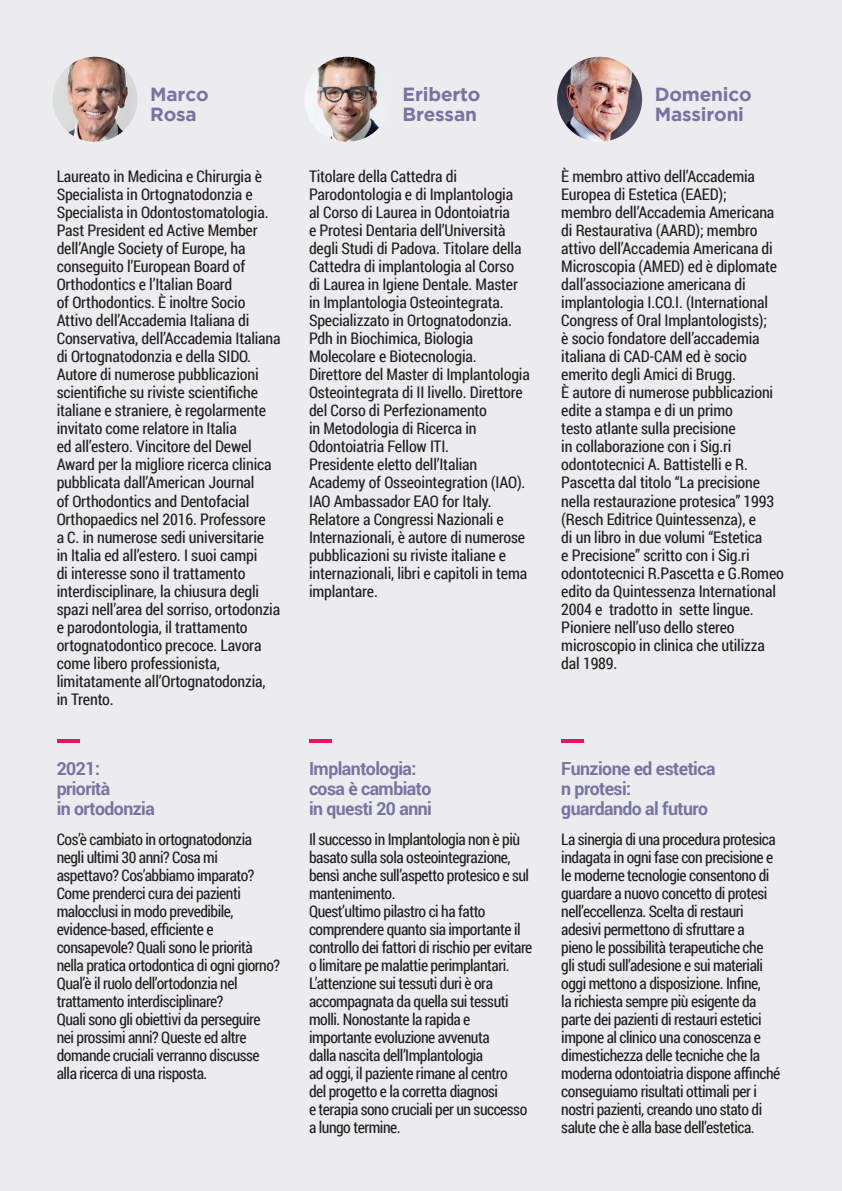
<style>
.page{position:relative;width:842px;height:1191px;background:#ececee}
.page>*{position:absolute;margin:0;border:0;box-sizing:border-box;transform-origin:0 0}
.t1{font:700 19px/19px "Gotham";letter-spacing:-.01em;color:#7773a3}
.t2{font:700 18px "Roboto";letter-spacing:-.03em;color:#7773a3}
.t3{font:16px/18px "Roboto Condensed";letter-spacing:-.01em;color:#231f20}
.t4{font:16px/18px "Roboto Condensed";letter-spacing:-.03em;color:#231f20}
</style>
<div class="page">
<img style="left:557px;top:57px;width:85px;height:85px;border-radius:43px">
<hr style="left:561px;top:739px;width:23px;height:4px;background:#ec1163">
<img style="left:305px;top:57px;width:85px;height:85px;border-radius:43px">
<hr style="left:309px;top:739px;width:23px;height:4px;background:#ec1163">
<img style="left:52px;top:57px;width:85px;height:85px;border-radius:43px">
<hr style="left:57px;top:739px;width:22px;height:4px;background:#ec1163">
<p class="t1" style="left:150px;top:85px;width:60px">Marco</p>
<p class="t1" style="left:150px;top:104px;width:48px">Rosa</p>
<p class="t3" style="left:57px;top:167px;width:225px">Laureato in Medicina e Chirurgia è Specialista in Ortognatodonzia e Specialista in Odontostomatologia.<br>Past President ed Active Member dell’Angle Society of Europe, ha conseguito l’European Board of Orthodontics e l’Italian Board<br>of Orthodontics. È inoltre Socio Attivo dell’Accademia Italiana di Conservativa, dell’Accademia Italiana di Ortognatodonzia e della SIDO.<br>Autore di numerose pubblicazioni scientifiche su riviste scientifiche italiane e straniere, è regolarmente invitato come relatore in Italia<br>ed all’estero. Vincitore del Dewel Award per la migliore ricerca clinica pubblicata dall’American Journal<br>of Orthodontics and Dentofacial Orthopaedics nel 2016. Professore<br>a C. in numerose sedi universitarie<br>in Italia ed all’estero. I suoi campi<br>di interesse sono il trattamento interdisciplinare, la chiusura degli spazi nell’area del sorriso, ortodonzia e parodontologia, il trattamento ortognatodontico precoce. Lavora come libero professionista, limitatamente all’Ortognatodonzia, in Trento.</p>
<p class="t2" style="left:57px;top:755px;width:45px">2021:</p>
<p class="t2" style="left:57px;top:775px;width:55px">priorità</p>
<p class="t2" style="left:57px;top:795px;width:100px">in ortodonzia</p>
<p class="t4" style="left:57px;top:829px;width:199px">Cos’è cambiato in ortognatodonzia negli ultimi 30 anni? Cosa mi aspettavo? Cos’abbiamo imparato?</p>
<p class="t4" style="left:57px;top:883px;width:225px">Come prenderci cura dei pazienti malocclusi in modo prevedibile, evidence-based, efficiente e consapevole? Quali sono le priorità nella pratica ortodontica di ogni giorno?</p>
<p class="t4" style="left:57px;top:973px;width:182px">Qual’è il ruolo dell’ortodonzia nel trattamento interdisciplinare?</p>
<p class="t4" style="left:57px;top:1009px;width:205px">Quali sono gli obiettivi da perseguire</p>
<p class="t4" style="left:57px;top:1027px;width:204px">nei prossimi anni? Queste ed altre domande cruciali verranno discusse alla ricerca di una risposta.</p>
<p class="t1" style="left:403px;top:85px;width:79px">Eriberto<br>Bressan</p>
<p class="t3" style="left:309px;top:167px;width:214px">Titolare della Cattedra di Parodontologia e di Implantologia al Corso di Laurea in Odontoiatria<br>e Protesi Dentaria dell’Università degli Studi di Padova. Titolare della Cattedra di implantologia al Corso di Laurea in Igiene Dentale. Master in Implantologia Osteointegrata.<br>Specializzato in Ortognatodonzia.</p>
<p class="t3" style="left:309px;top:329px;width:222px">Pdh in Biochimica, Biologia<br>Molecolare e Biotecnologia.<br>Direttore del Master di Implantologia<br>Osteointegrata di II livello. Direttore del Corso di Perfezionamento<br>in Metodologia di Ricerca in<br>Odontoiatria Fellow ITI.</p>
<p class="t3" style="left:309px;top:455px;width:218px">Presidente eletto dell’Italian<br>Academy of Osseointegration (IAO).<br>IAO Ambassador EAO for Italy.</p>
<p class="t3" style="left:309px;top:509px;width:220px">Relatore a Congressi Nazionali e<br>Internazionali, è autore di numerose pubblicazioni su riviste italiane e internazionali, libri e capitoli in tema implantare.</p>
<p class="t2" style="left:309px;top:755px;width:109px">Implantologia:</p>
<p class="t2" style="left:309px;top:775px;width:124px">cosa è cambiato</p>
<p class="t2" style="left:309px;top:795px;width:124px">in questi 20 anni</p>
<p class="t4" style="left:309px;top:829px;width:222px">Il successo in Implantologia non è più basato sulla sola osteointegrazione, bensì anche sull’aspetto protesico e sul mantenimento.</p>
<p class="t4" style="left:309px;top:901px;width:225px">Quest’ultimo pilastro ci ha fatto comprendere quanto sia importante il controllo dei fattori di rischio per evitare o limitare pe malattie perimplantari.</p>
<p class="t4" style="left:309px;top:973px;width:201px">L’attenzione sui tessuti duri è ora accompagnata da quella sui tessuti molli. Nonostante la rapida e importante evoluzione avvenuta</p>
<p class="t4" style="left:309px;top:1045px;width:176px">dalla nascita dell’Implantologia</p>
<p class="t4" style="left:309px;top:1063px;width:200px">ad oggi, il paziente rimane al centro</p>
<p class="t4" style="left:309px;top:1081px;width:191px">del progetto e la corretta diagnosi</p>
<p class="t4" style="left:309px;top:1099px;width:220px">e terapia sono cruciali per un successo a lungo termine.</p>
<p class="t1" style="left:655px;top:85px;width:98px">Domenico<br>Massironi</p>
<p class="t3" style="left:561px;top:167px;width:217px">È membro attivo dell’Accademia Europea di Estetica (EAED); membro dell’Accademia Americana di Restaurativa (AARD); membro attivo dell’Accademia Americana di Microscopia (AMED) ed è diplomate dall’associazione americana di implantologia I.CO.I. (International Congress of Oral Implantologists); è socio fondatore dell’accademia italiana di CAD-CAM ed è socio emerito degli Amici di Brugg.</p>
<p class="t3" style="left:561px;top:383px;width:224px">È autore di numerose pubblicazioni edite a stampa e di un primo<br>testo atlante sulla precisione<br>in collaborazione con i Sig.ri odontotecnici A. Battistelli e R.<br>Pascetta dal titolo “La precisione nella restaurazione protesica” 1993 (Resch Editrice Quintessenza), e<br>di un libro in due volumi “Estetica<br>e Precisione” scritto con i Sig.ri odontotecnici R.Pascetta e G.Romeo edito da Quintessenza International 2004 e tradotto in sette lingue.</p>
<p class="t3" style="left:561px;top:617px;width:205px">Pioniere nell’uso dello stereo microscopio in clinica che utilizza dal 1989.</p>
<p class="t2" style="left:561px;top:755px;width:156px">Funzione ed estetica</p>
<p class="t2" style="left:561px;top:775px;width:71px">n protesi:</p>
<p class="t2" style="left:561px;top:795px;width:148px">guardando al futuro</p>
<p class="t4" style="left:561px;top:829px;width:220px">La sinergia di una procedura protesica indagata in ogni fase con precisione e le moderne tecnologie consentono di guardare a nuovo concetto di protesi nell’eccellenza. Scelta di restauri adesivi permettono di sfruttare a pieno le possibilità terapeutiche che gli studi sull’adesione e sui materiali oggi mettono a disposizione. Infine,<br>la richiesta sempre più esigente da parte dei pazienti di restauri estetici impone al clinico una conoscenza e dimestichezza delle tecniche che la moderna odontoiatria dispone affinché conseguiamo risultati ottimali per i nostri pazienti, creando uno stato di salute che è alla base dell’estetica.</p>
</div>
